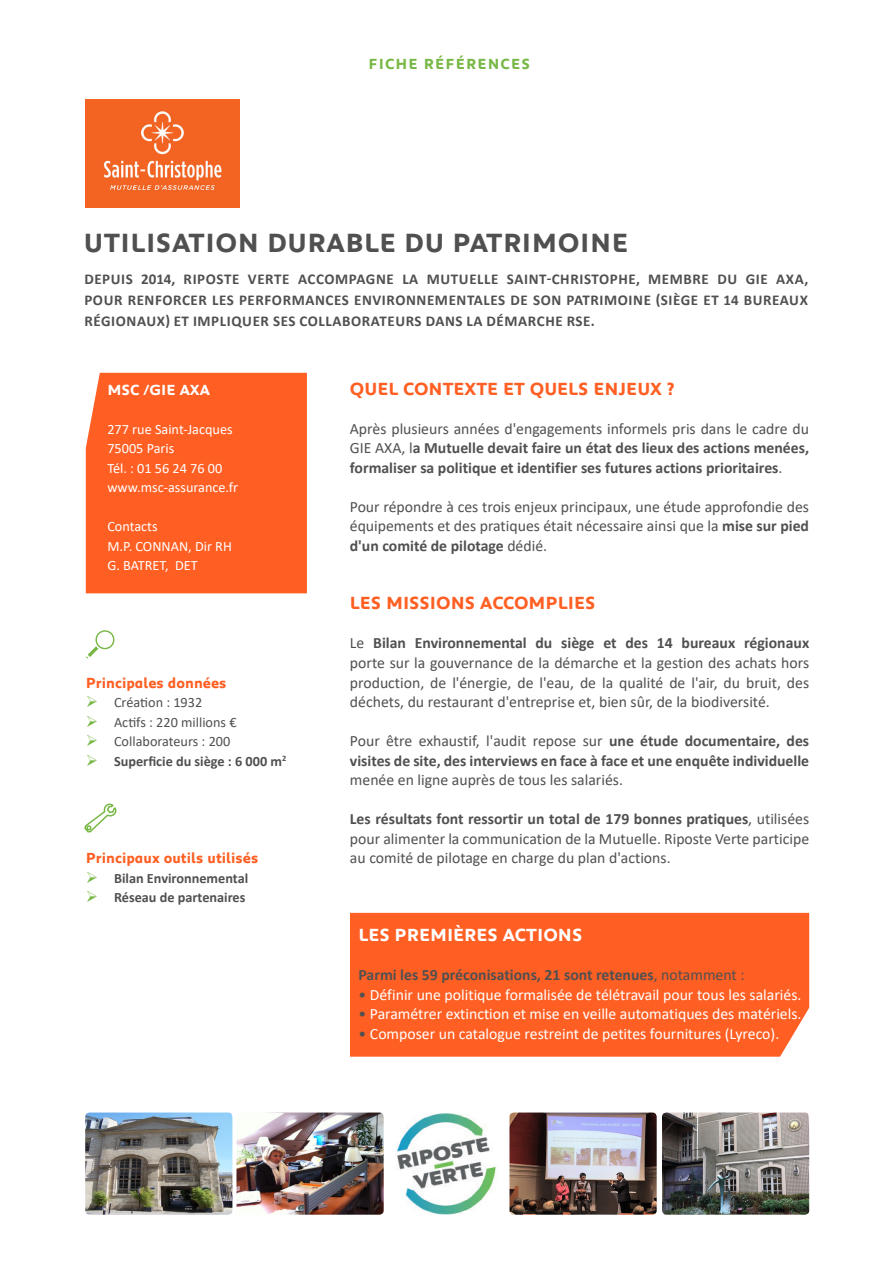
<style>
.page{position:relative;width:893px;height:1263px;background:#fff}
.page>*{position:absolute;margin:0;border:0;box-sizing:border-box;transform-origin:0 0}
.t1{font:700 27px "Peugeot";letter-spacing:.02em;color:#505050}
.Sous_Titre{font:700 18px "Peugeot";color:#ff5f23}
.Texte_courant_Flèc{font:700 18px "Peugeot";color:#fff}
.Texte_courant_Flèc-2{font:15.75px/19.5px "Calibri";color:#505050;text-align:justify}
.Texte_courant_Flèc-3{font:700 15.75px/19.5px "Calibri";color:#505050;text-align:justify}
.Texte_courant_Flèc-4{font:15.75px "Calibri";color:#fff}
.Chapo{font:700 15px/21px "Calibri";letter-spacing:.04em;color:#505050;text-align:justify}
.Texte_courant_Flèc-5{font:700 15px "Peugeot";color:#ff5f23}
.t2{font:700 15px "Peugeot";letter-spacing:.075em;color:#78b846}
.Texte_courant_Flèc-6{font:700 15px "Peugeot";color:#fff}
.Texte_courant_Flèc-7{font:14.25px "Calibri";color:#fff}
.Texte_courant_Flèc-8{font:700 14.25px "Calibri";color:#505050}
.Texte_courant_Flèc-9{font:14.25px "Calibri";color:#505050}
.s1{color:#78b846}
.s2{font-weight:400}
.s3{font-weight:700}
.s4{color:#505050}
</style>
<div class="page">
<div style="left:350px;top:913px;width:459px;height:144px;background:#ff5f23"></div>
<img style="left:509px;top:1112px;width:148px;height:103px">
<img style="left:86px;top:100px;width:153px;height:107px">
<img style="left:85px;top:1112px;width:147px;height:103px">
<img style="left:236px;top:1112px;width:148px;height:103px">
<img style="left:662px;top:1112px;width:147px;height:103px">
<div style="left:86px;top:373px;width:221px;height:220px;background:#ff5f23"></div>
<svg style="left:86px;top:630px;width:29px;height:29px"></svg>
<img style="left:397px;top:1113px;width:99px;height:102px">
<svg style="left:84px;top:804px;width:32px;height:29px"></svg>
<p class="t2" style="left:368px;top:54px;width:163px">FICHE RÉFÉRENCES</p>
<p class="t1" style="left:84px;top:225px;width:546px">UTILISATION DURABLE DU PATRIMOINE</p>
<p class="Chapo" style="left:84px;top:268px;width:725px">DEPUIS 2014, RIPOSTE VERTE ACCOMPAGNE LA MUTUELLE SAINT-CHRISTOPHE, MEMBRE DU GIE AXA, POUR RENFORCER LES PERFORMANCES ENVIRONNEMENTALES DE SON PATRIMOINE (SIÈGE ET 14 BUREAUX RÉGIONAUX) ET IMPLIQUER SES COLLABORATEURS DANS LA DÉMARCHE RSE.</p>
<p class="Texte_courant_Flèc-6" style="left:107px;top:380px;width:104px">MSC /GIE AXA</p>
<p class="Texte_courant_Flèc-7" style="left:107px;top:419px;width:127px">277 rue Saint-Jacques</p>
<p class="Texte_courant_Flèc-7" style="left:107px;top:439px;width:69px">75005 Paris</p>
<p class="Texte_courant_Flèc-7" style="left:107px;top:458px;width:117px">Tél. : 01 56 24 76 00</p>
<p class="Texte_courant_Flèc-7" style="left:107px;top:478px;width:132px">www.msc-assurance.fr</p>
<p class="Texte_courant_Flèc-7" style="left:107px;top:517px;width:52px">Contacts</p>
<p class="Texte_courant_Flèc-7" style="left:107px;top:536px;width:126px">M.P. CONNAN, Dir RH</p>
<p class="Texte_courant_Flèc-7" style="left:107px;top:556px;width:92px">G. BATRET, DET</p>
<p class="Texte_courant_Flèc-5" style="left:86px;top:672px;width:142px">Principales données</p>
<p class="Texte_courant_Flèc-9" style="left:86px;top:692px;width:118px"><span class="s1">➢</span> Création : 1932</p>
<p class="Texte_courant_Flèc-9" style="left:86px;top:712px;width:152px"><span class="s1">➢</span> Actifs : 220 millions €</p>
<p class="Texte_courant_Flèc-9" style="left:86px;top:731px;width:146px"><span class="s1">➢</span> Collaborateurs : 200</p>
<p class="Texte_courant_Flèc-8" style="left:86px;top:751px;width:202px"><span class="s1">➢</span> Superficie du siège : 6 000 m<sup>2</sup></p>
<p class="Texte_courant_Flèc-5" style="left:86px;top:848px;width:174px">Principaux outils utilisés</p>
<p class="Texte_courant_Flèc-8" style="left:86px;top:868px;width:164px"><span class="s1">➢</span> Bilan Environnemental</p>
<p class="Texte_courant_Flèc-8" style="left:86px;top:887px;width:161px"><span class="s1">➢</span> Réseau de partenaires</p>
<p class="Sous_Titre" style="left:350px;top:376px;width:326px">QUEL CONTEXTE ET QUELS ENJEUX ?</p>
<p class="Texte_courant_Flèc-3" style="left:350px;top:419px;width:461px"><span class="s2">Après plusieurs années d'engagements informels pris dans le cadre du GIE AXA, l</span>a Mutuelle devait faire un état des lieux des actions menées, formaliser sa politique et identifier ses futures actions prioritaires<span class="s2">.</span></p>
<p class="Texte_courant_Flèc-2" style="left:350px;top:497px;width:461px">Pour répondre à ces trois enjeux principaux, une étude approfondie des équipements et des pratiques était nécessaire ainsi que la <span class="s3">mise sur pied d'un comité de pilotage</span> dédié.</p>
<p class="Sous_Titre" style="left:350px;top:591px;width:247px">LES MISSIONS ACCOMPLIES</p>
<p class="Texte_courant_Flèc-2" style="left:350px;top:633px;width:461px">Le <span class="s3">Bilan Environnemental du siège et des 14 bureaux régionaux </span>porte sur la gouvernance de la démarche et la gestion des achats hors production, de l'énergie, de l'eau, de la qualité de l'air, du bruit, des déchets, du restaurant d'entreprise et, bien sûr, de la biodiversité.</p>
<p class="Texte_courant_Flèc-3" style="left:350px;top:731px;width:461px"><span class="s2">Pour être exhaustif, l'audit repose sur</span> une étude documentaire, des visites de site, des interviews en face à face et une enquête individuelle <span class="s2">menée en ligne auprès de tous les salariés.</span></p>
<p class="Texte_courant_Flèc-2" style="left:350px;top:809px;width:461px"><span class="s3">Les résultats font ressortir un total de 179 bonnes pratiques</span>, utilisées pour alimenter la communication de la Mutuelle. Riposte Verte participe au comité de pilotage en charge du plan d'actions.</p>
<p class="Texte_courant_Flèc" style="left:359px;top:923px;width:225px">LES PREMIÈRES ACTIONS</p>
<p class="Texte_courant_Flèc-3" style="left:359px;top:965px;width:388px">Parmi les 59 préconisations, 21 sont retenues<span class="s2">, notamment :</span></p>
<p class="Texte_courant_Flèc-4" style="left:359px;top:983px;width:444px"><span class="s4">•</span> Définir une politique formalisée de télétravail pour tous les salariés.</p>
<p class="Texte_courant_Flèc-4" style="left:359px;top:1003px;width:444px"><span class="s4">•</span> Paramétrer extinction et mise en veille automatiques des matériels.</p>
<p class="Texte_courant_Flèc-4" style="left:359px;top:1022px;width:422px"><span class="s4">•</span> Composer un catalogue restreint de petites fournitures (Lyreco).</p>
</div>
